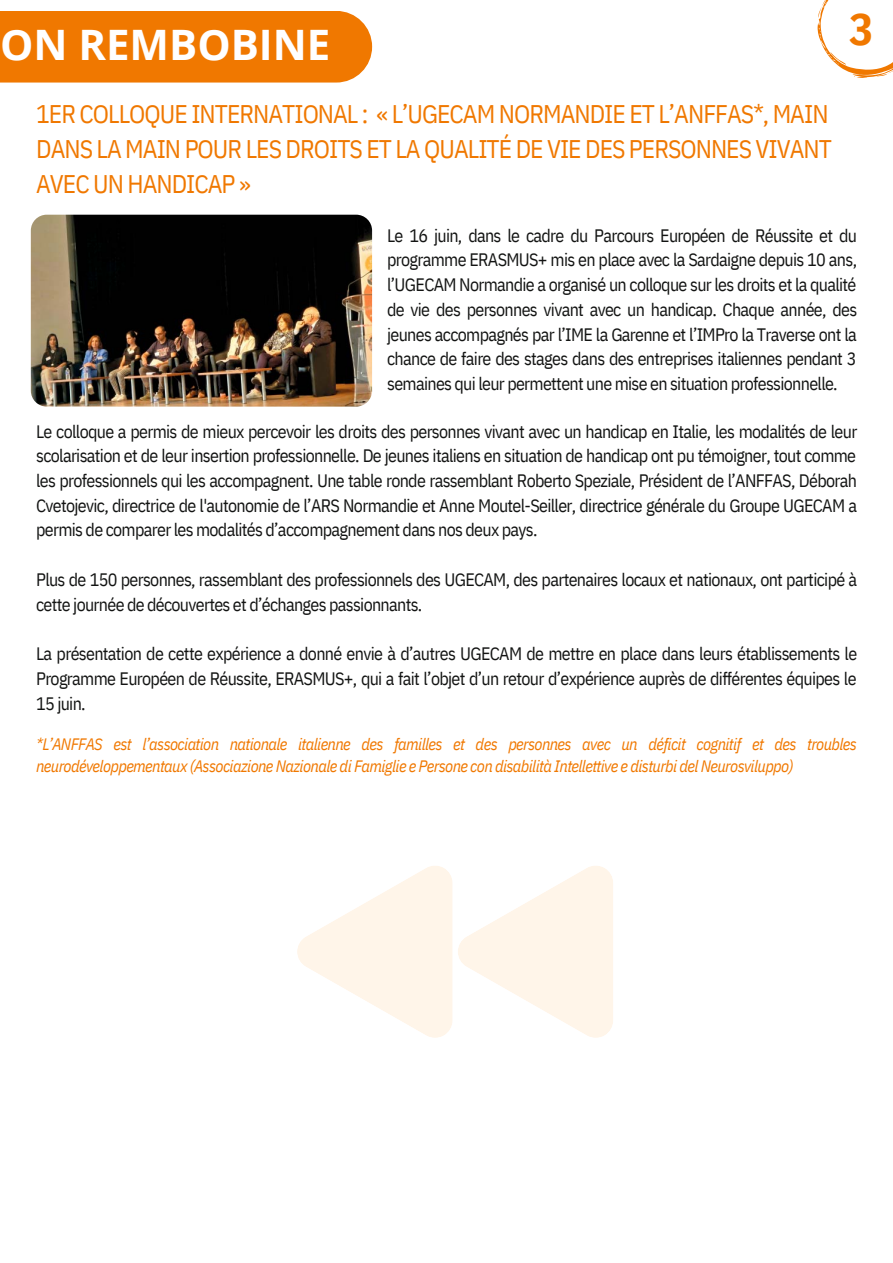
<style>
.page{position:relative;width:893px;height:1263px;background:#fff}
.page>*{position:absolute;margin:0;border:0;box-sizing:border-box;transform-origin:0 0}
.t1{font:700 45px "IBM Plex Sans Cond";color:#f07800}
.t2{font:700 42px "Open Sans";color:#fff}
.t3{font:25.5px/34.8px "IBM Plex Sans Cond";letter-spacing:-.04em;color:#f07800}
.t4{font:18px/24.8px "IBM Plex Sans Cond";letter-spacing:-.04em;color:#131413;text-align:justify}
.t5{font:italic 16.5px/22.5px "IBM Plex Sans Cond";letter-spacing:-.04em;color:#f07800}
</style>
<div class="page">
<svg style="left:817px;top:0;width:76px;height:78px"></svg>
<div style="left:0;top:11px;width:372px;height:72px;background:#f07800"></div>
<img style="left:31px;top:215px;width:341px;height:192px;border-radius:16px">
<svg style="left:297px;top:866px;width:316px;height:172px"></svg>
<h2 class="t2" style="left:0;top:15px;width:332px">ON REMBOBINE</h2>
<h3 class="t3" style="left:36px;top:96px;width:797px">1ER COLLOQUE INTERNATIONAL : « L’UGECAM NORMANDIE ET L’ANFFAS*, MAIN<br>DANS LA MAIN POUR LES DROITS ET LA QUALITÉ DE VIE DES PERSONNES VIVANT<br>AVEC UN HANDICAP »</h3>
<h1 class="t1" style="left:849px;top:-1px;width:26px">3</h1>
<p class="t4" style="left:387px;top:223px;width:472px">Le 16 juin, dans le cadre du Parcours Européen de Réussite et du programme ERASMUS+ mis en place avec la Sardaigne depuis 10 ans, l’UGECAM Normandie a organisé un colloque sur les droits et la qualité de vie des personnes vivant avec un handicap. Chaque année, des jeunes accompagnés par l’IME la Garenne et l’IMPro la Traverse ont la chance de faire des stages dans des entreprises italiennes pendant 3 semaines qui leur permettent une mise en situation professionnelle.</p>
<p class="t4" style="left:36px;top:418px;width:822px">Le colloque a permis de mieux percevoir les droits des personnes vivant avec un handicap en Italie, les modalités de leur scolarisation et de leur insertion professionnelle. De jeunes italiens en situation de handicap ont pu témoigner, tout comme les professionnels qui les accompagnent. Une table ronde rassemblant Roberto Speziale, Président de l’ANFFAS, Déborah Cvetojevic, directrice de l'autonomie de l’ARS Normandie et Anne Moutel-Seiller, directrice générale du Groupe UGECAM a permis de comparer les modalités d’accompagnement dans nos deux pays.</p>
<p class="t4" style="left:36px;top:567px;width:822px">Plus de 150 personnes, rassemblant des professionnels des UGECAM, des partenaires locaux et nationaux, ont participé à cette journée de découvertes et d’échanges passionnants.</p>
<p class="t4" style="left:36px;top:641px;width:822px">La présentation de cette expérience a donné envie à d’autres UGECAM de mettre en place dans leurs établissements le Programme Européen de Réussite, ERASMUS+, qui a fait l’objet d’un retour d’expérience auprès de différentes équipes le 15 juin.</p>
<p class="t5" style="left:36px;top:732px;width:822px">*L’ANFFAS est l’association nationale italienne des familles et des personnes avec un déficit cognitif et des troubles neurodéveloppementaux (Associazione Nazionale di Famiglie e Persone con disabilità Intellettive e disturbi del Neurosviluppo)</p>
</div>
